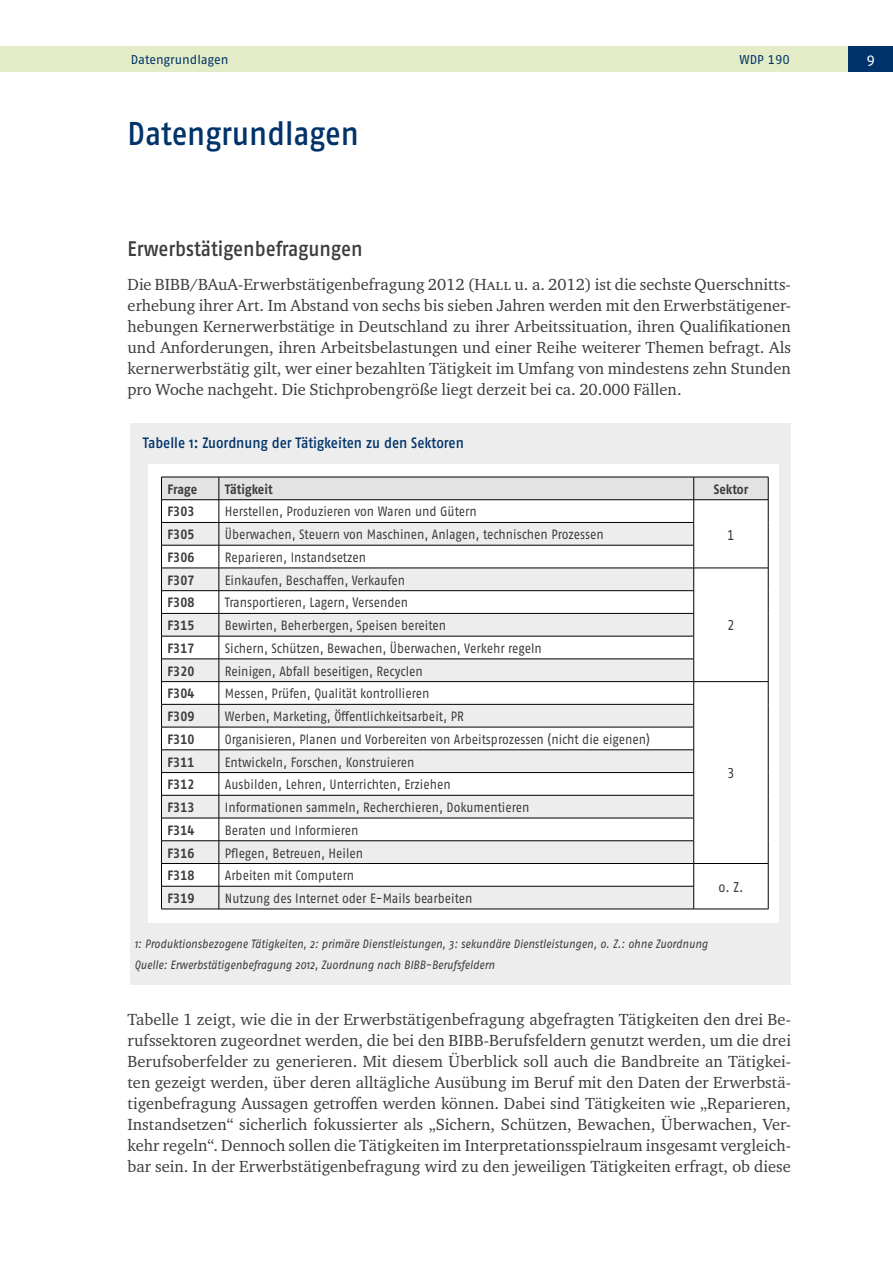
<style>
.page{position:relative;width:893px;height:1263px;background:#fff}
.page>*{position:absolute;margin:0;border:0;box-sizing:border-box;transform-origin:0 0}
.id1165{font:500 33px "Fago Pro";letter-spacing:-.005em;color:#00336a;scale:.9 1}
.id1166{font:500 21px "Fago Pro";letter-spacing:-.005em;color:#3c3c3b;scale:.9 1}
.id1159{font:16.5px/21px "Charter ITC Pro";color:#3c3c3b;text-align:justify}
.t1{font:500 15px "Fago Pro";letter-spacing:-.005em;color:#00336a;scale:.9 1}
.t2{font:15px "Fago Pro";color:#fff}
.t3{font:14.25px "Fago Pro";color:#3c3c3b;scale:.9 1}
.t4{font:13.5px "Fago Pro";letter-spacing:-.005em;color:#3c3c3b;scale:.9 1}
.t5{font:700 13.5px "Fago Pro";color:#3c3c3b;scale:.9 1}
.t6{font:12.75px "Fago Pro";letter-spacing:-.005em;color:#00336a}
.t7{font:italic 12px/20.7px "Fago Pro";letter-spacing:-.005em;color:#3c3c3b;scale:.9 1}
</style>
<div class="page">
<div style="left:0;top:46px;width:848px;height:26px;background:#e3ecc6"></div>
<div style="left:848px;top:46px;width:45px;height:26px;background:#00336a"></div>
<div style="left:130px;top:464px;width:661px;height:520px;background:#ededed"></div>
<div style="left:149px;top:462px;width:630px;height:461px;background:#fff"></div>
<div style="left:130px;top:423px;width:661px;height:40px;background:#ededed"></div>
<svg style="left:161px;top:477px;width:608px;height:432px"></svg>
<hr style="left:161px;top:909px;width:58px;height:1px;background:#000">
<hr style="left:219px;top:909px;width:475px;height:1px;background:#000">
<hr style="left:694px;top:909px;width:74px;height:1px;background:#000">
<p class="t6" style="left:131px;top:52px;width:99px">Datengrundlagen</p>
<p class="t6" style="left:739px;top:52px;width:52px">WDP 190</p>
<p class="t2" style="left:866px;top:50px;width:10px">9</p>
<h1 class="id1165" style="left:128px;top:114px;width:259px">Datengrundlagen</h1>
<h2 class="id1166" style="left:128px;top:236px;width:263px">Erwerbstätigenbefragungen</h2>
<p class="id1159" style="left:128px;top:273px;width:665px">Die BIBB/BAuA-Erwerbstätigenbefragung 2012 (Hall u. a. 2012) ist die sechste Querschnitts&shy;erhebung ihrer Art. Im Abstand von sechs bis sieben Jahren werden mit den Erwerbstätigener&shy;hebungen Kernerwerbstätige in Deutschland zu ihrer Arbeitssituation, ihren Qualifikationen und Anforderungen, ihren Arbeitsbelastungen und einer Reihe weiterer Themen befragt. Als kernerwerbstätig gilt, wer einer bezahlten Tätigkeit im Umfang von mindestens zehn Stunden pro Woche nachgeht. Die Stichprobengröße liegt derzeit bei ca. 20.000 Fällen.</p>
<p class="t1" style="left:143px;top:434px;width:358px">Tabelle 1: Zuordnung der Tätigkeiten zu den Sektoren</p>
<p class="t5" style="left:167px;top:481px;width:35px">Frage</p>
<p class="t5" style="left:225px;top:481px;width:55px">Tätigkeit</p>
<p class="t5" style="left:714px;top:481px;width:40px">Sektor</p>
<p class="t5" style="left:167px;top:504px;width:31px">F303</p>
<p class="t4" style="left:225px;top:504px;width:281px">Herstellen, Produzieren von Waren und Gütern</p>
<p class="t5" style="left:167px;top:526px;width:31px">F305</p>
<p class="t4" style="left:225px;top:526px;width:422px">Überwachen, Steuern von Maschinen, Anlagen, technischen Prozessen</p>
<p class="t3" style="left:727px;top:526px;width:10px">1</p>
<p class="t5" style="left:167px;top:549px;width:31px">F306</p>
<p class="t4" style="left:225px;top:549px;width:158px">Reparieren, Instandsetzen</p>
<p class="t5" style="left:167px;top:572px;width:31px">F307</p>
<p class="t4" style="left:225px;top:572px;width:202px">Einkaufen, Beschaffen, Verkaufen</p>
<p class="t3" style="left:727px;top:617px;width:10px">2</p>
<p class="t5" style="left:167px;top:595px;width:31px">F308</p>
<p class="t4" style="left:225px;top:595px;width:205px">Transportieren, Lagern, Versenden</p>
<p class="t5" style="left:167px;top:617px;width:31px">F315</p>
<p class="t4" style="left:225px;top:617px;width:247px">Bewirten, Beherbergen, Speisen bereiten</p>
<p class="t5" style="left:167px;top:640px;width:31px">F317</p>
<p class="t4" style="left:225px;top:640px;width:354px">Sichern, Schützen, Bewachen, Überwachen, Verkehr regeln</p>
<p class="t5" style="left:167px;top:663px;width:31px">F320</p>
<p class="t4" style="left:225px;top:663px;width:221px">Reinigen, Abfall beseitigen, Recyclen</p>
<p class="t5" style="left:167px;top:685px;width:31px">F304</p>
<p class="t4" style="left:225px;top:685px;width:229px">Messen, Prüfen, Qualität kontrollieren</p>
<p class="t5" style="left:167px;top:708px;width:31px">F309</p>
<p class="t4" style="left:225px;top:708px;width:267px">Werben, Marketing, Öffentlichkeitsarbeit, PR</p>
<p class="t5" style="left:167px;top:731px;width:31px">F310</p>
<p class="t4" style="left:225px;top:731px;width:474px">Organisieren, Planen und Vorbereiten von Arbeitsprozessen (nicht die eigenen)</p>
<p class="t5" style="left:167px;top:754px;width:31px">F311</p>
<p class="t4" style="left:225px;top:754px;width:212px">Entwickeln, Forschen, Konstruieren</p>
<p class="t5" style="left:167px;top:776px;width:31px">F312</p>
<p class="t4" style="left:225px;top:776px;width:252px">Ausbilden, Lehren, Unterrichten, Erziehen</p>
<p class="t5" style="left:167px;top:799px;width:31px">F313</p>
<p class="t4" style="left:225px;top:799px;width:340px">Informationen sammeln, Recherchieren, Dokumentieren</p>
<p class="t5" style="left:167px;top:822px;width:31px">F314</p>
<p class="t4" style="left:225px;top:822px;width:150px">Beraten und Informieren</p>
<p class="t5" style="left:167px;top:845px;width:31px">F316</p>
<p class="t4" style="left:225px;top:845px;width:155px">Pflegen, Betreuen, Heilen</p>
<p class="t5" style="left:167px;top:867px;width:31px">F318</p>
<p class="t4" style="left:225px;top:867px;width:145px">Arbeiten mit Computern</p>
<p class="t5" style="left:167px;top:890px;width:31px">F319</p>
<p class="t4" style="left:225px;top:890px;width:277px">Nutzung des Internet oder E-Mails bearbeiten</p>
<p class="t3" style="left:727px;top:765px;width:10px">3</p>
<p class="t3" style="left:718px;top:878px;width:29px">o. Z.</p>
<p class="t7" style="left:134px;top:933px;width:639px">1: Produktionsbezogene Tätigkeiten, 2: primäre Dienstleistungen, 3: sekundäre Dienstleistungen, o. Z.: ohne Zuordnung<br>Quelle: Erwerbstätigenbefragung 2012, Zuordnung nach BIBB-Berufsfeldern</p>
<p class="id1159" style="left:128px;top:1008px;width:665px">Tabelle 1 zeigt, wie die in der Erwerbstätigenbefragung abgefragten Tätigkeiten den drei Be-</p>
<p class="id1159" style="left:128px;top:1029px;width:665px">rufssektoren zugeordnet werden, die bei den BIBB-Berufsfeldern genutzt werden, um die drei Berufsoberfelder zu generieren. Mit diesem Überblick soll auch die Bandbreite an Tätigkei&shy;ten gezeigt werden, über deren alltägliche Ausübung im Beruf mit den Daten der Erwerbstä&shy;tigenbefragung Aussagen getroffen werden können. Dabei sind Tätigkeiten wie „Reparieren, Instandsetzen“ sicherlich fokussierter als „Sichern, Schützen, Bewachen, Überwachen, Ver&shy;kehr regeln“. Dennoch sollen die Tätigkeiten im Interpretationsspielraum insgesamt vergleich&shy;bar sein. In der Erwerbstätigenbefragung wird zu den jeweiligen Tätigkeiten erfragt, ob diese</p>
</div>
